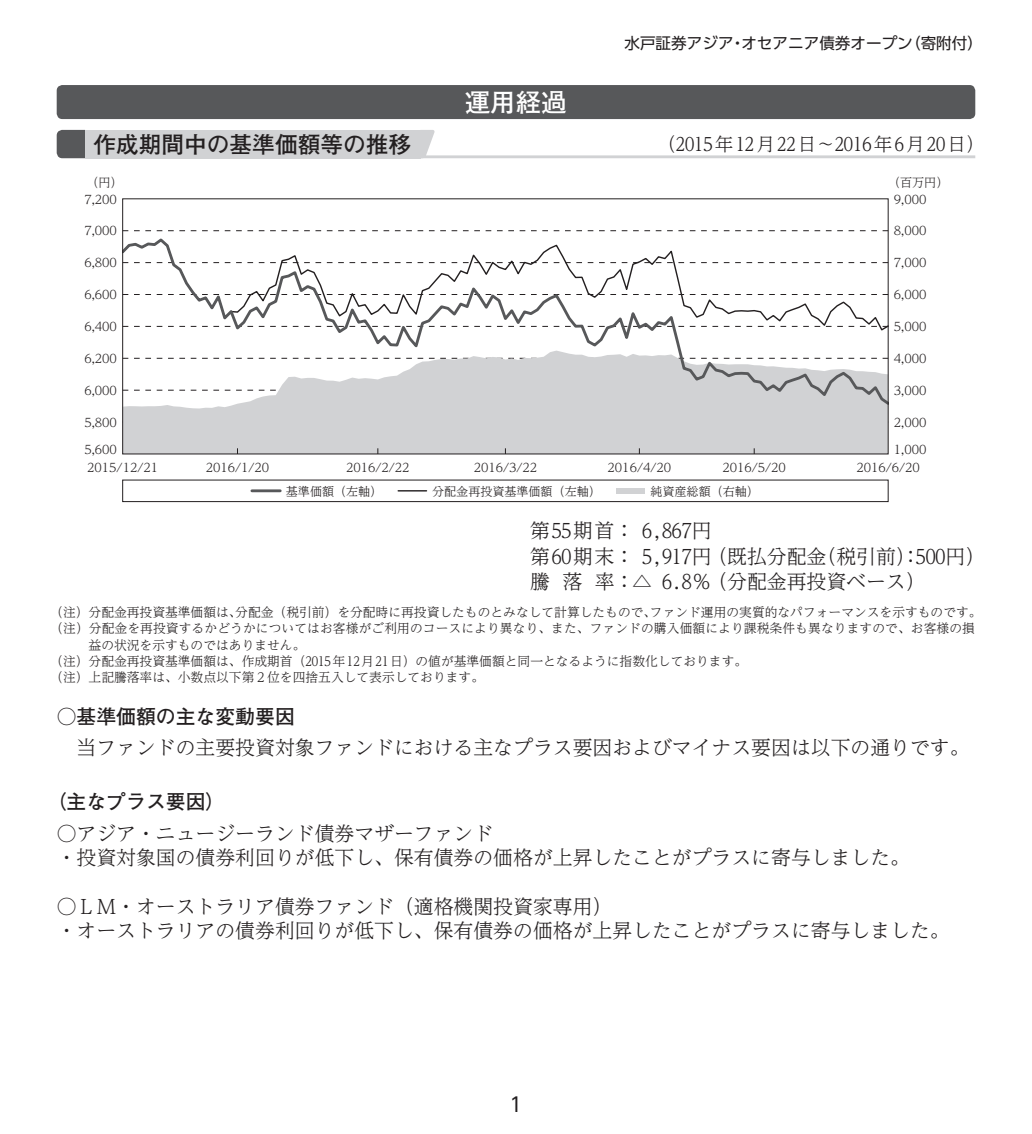
<style>
.page{position:relative;width:1032px;height:1134px;background:#fff}
.page>*{position:absolute;margin:0;border:0;box-sizing:border-box;transform-origin:0 0}
.t1{font:700 25.6px "Futo Go B101 Pro";color:#fff}
.t2{font:700 22.6px "Futo Go B101 Pro";color:#231f20}
.t3{font:300 19.8px/25.6px "UD Reimin Pro";color:#231f20}
.t4{font:700 19.8px "Futo Go B101 Pro";color:#231f20}
.t5{font:19.8px "UD Shin Go Pro";color:#231f20}
.t6{font:300 18.4px "UD Reimin Pro";color:#231f20}
.t7{font:15.6px "UD Shin Go Pro";color:#231f20}
.t8{font:300 12.8px "UD Reimin Pro";color:#231f20}
.t9{font:300 12px "UD Reimin Pro";color:#231f20}
</style>
<div class="page">
<div style="left:57px;top:85px;width:918px;height:34px;background:#57585a;border-radius:6px"></div>
<hr style="left:85px;top:155px;width:890px;height:3px;background:#d1d2d4">
<svg style="left:57px;top:130px;width:28px;height:28px"></svg>
<div style="left:85px;top:130px;width:335px;height:28px;background:#d1d2d4"></div>
<svg style="left:420px;top:130px;width:15px;height:26px"></svg>
<div style="left:616px;top:488px;width:29px;height:6px;background:#d1d2d4"></div>
<hr style="left:252px;top:489px;width:28px;height:3px;background:#57585a">
<svg style="left:398px;top:490px;width:28px;height:1px"></svg>
<div style="left:122px;top:480px;width:766px;height:22px;border:1px solid #231f20"></div>
<svg style="left:124px;top:230px;width:762px;height:1px"></svg>
<div style="left:124px;top:407px;width:762px;height:45px;background:#d1d2d4"></div>
<svg style="left:124px;top:238px;width:762px;height:169px"></svg>
<h1 class="t1" style="left:465px;top:82px;width:104px">運用経過</h1>
<p class="t7" style="left:624px;top:31px;width:360px">水戸証券アジア・オセアニア債券オープン（寄附付）</p>
<h2 class="t2" style="left:94px;top:126px;width:319px">作成期間中の基準価額等の推移</h2>
<h3 class="t6" style="left:657px;top:129px;width:329px">（2015年 12月 22日～2016年 6月 20日）</h3>
<p class="t9" style="left:87px;top:172px;width:38px">（円）</p>
<p class="t9" style="left:888px;top:172px;width:62px">（百万円）</p>
<p class="t9" style="left:84px;top:189px;width:34px">7,200</p>
<p class="t9" style="left:894px;top:189px;width:34px">9,000</p>
<p class="t9" style="left:84px;top:221px;width:34px">7,000</p>
<p class="t9" style="left:894px;top:221px;width:34px">8,000</p>
<p class="t9" style="left:84px;top:253px;width:34px">6,800</p>
<p class="t9" style="left:894px;top:253px;width:34px">7,000</p>
<p class="t9" style="left:84px;top:285px;width:34px">6,600</p>
<p class="t9" style="left:894px;top:285px;width:34px">6,000</p>
<p class="t9" style="left:84px;top:317px;width:34px">6,400</p>
<p class="t9" style="left:894px;top:317px;width:34px">5,000</p>
<p class="t9" style="left:84px;top:349px;width:34px">6,200</p>
<p class="t9" style="left:894px;top:349px;width:34px">4,000</p>
<p class="t9" style="left:84px;top:381px;width:34px">6,000</p>
<p class="t9" style="left:894px;top:381px;width:34px">3,000</p>
<p class="t9" style="left:84px;top:412px;width:34px">5,800</p>
<p class="t9" style="left:894px;top:412px;width:34px">2,000</p>
<p class="t9" style="left:84px;top:440px;width:34px">5,600</p>
<p class="t9" style="left:894px;top:440px;width:34px">1,000</p>
<p class="t9" style="left:87px;top:458px;width:72px">2015/12/21</p>
<p class="t9" style="left:206px;top:458px;width:65px">2016/1/20</p>
<p class="t9" style="left:346px;top:458px;width:65px">2016/2/22</p>
<p class="t9" style="left:474px;top:458px;width:65px">2016/3/22</p>
<p class="t9" style="left:608px;top:458px;width:65px">2016/4/20</p>
<p class="t9" style="left:722px;top:458px;width:65px">2016/5/20</p>
<p class="t9" style="left:856px;top:458px;width:65px">2016/6/20</p>
<p class="t9" style="left:286px;top:481px;width:98px">基準価額（左軸）</p>
<p class="t9" style="left:432px;top:481px;width:170px">分配金再投資基準価額（左軸）</p>
<p class="t9" style="left:650px;top:481px;width:110px">純資産総額（右軸）</p>
<h3 class="t3" style="left:530px;top:517px;width:456px">第55期首： 6,867円<br>第60期末： 5,917円（既払分配金（税引前）：500円）騰 落 率：△ 6.8％（分配金再投資ベース）</h3>
<p class="t8" style="left:50px;top:602px;width:933px">（注）分配金再投資基準価額は、分配金（税引前）を分配時に再投資したものとみなして計算したもので、ファンド運用の実質的なパフォーマンスを示すものです。</p>
<p class="t8" style="left:50px;top:618px;width:926px">（注）分配金を再投資するかどうかについてはお客様がご利用のコースにより異なり、また、ファンドの購入価額により課税条件も異なりますので、お客様の損</p>
<p class="t8" style="left:89px;top:634px;width:218px">益の状況を示すものではありません。</p>
<p class="t8" style="left:50px;top:651px;width:698px">（注）分配金再投資基準価額は、作成期首（2015年 12月 21日）の値が基準価額と同一となるように指数化しております。</p>
<p class="t8" style="left:50px;top:667px;width:435px">（注）上記騰落率は、小数点以下第2位を四捨五入して表示しております。</p>
<h3 class="t4" style="left:57px;top:700px;width:240px">○基準価額の主な変動要因</h3>
<h3 class="t3" style="left:77px;top:734px;width:894px">当ファンドの主要投資対象ファンドにおける主なプラス要因およびマイナス要因は以下の通りです。</h3>
<h3 class="t4" style="left:47px;top:786px;width:180px">（主なプラス要因）</h3>
<h3 class="t3" style="left:57px;top:820px;width:855px;line-height:24.4px">○アジア・ニュージーランド債券マザーファンド<br>・投資対象国の債券利回りが低下し、保有債券の価格が上昇したことがプラスに寄与しました。</h3>
<h3 class="t3" style="left:57px;top:893px;width:894px;line-height:24.4px">○ＬＭ・オーストラリア債券ファンド（適格機関投資家専用）<br>・オーストラリアの債券利回りが低下し、保有債券の価格が上昇したことがプラスに寄与しました。</h3>
<h3 class="t5" style="left:509px;top:1088px;width:15px">1</h3>
</div>
